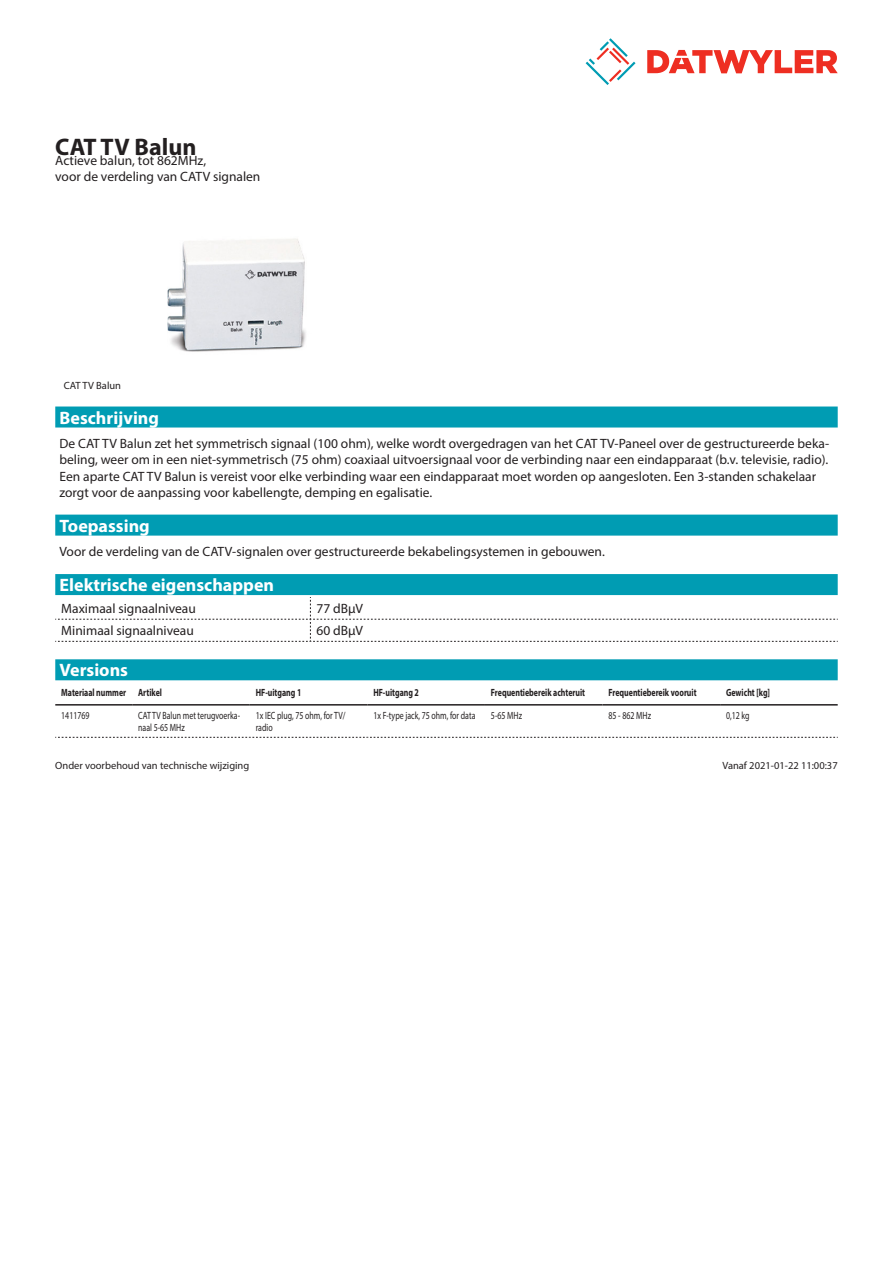
<style>
.page{position:relative;width:893px;height:1263px;background:#fff}
.page>*{position:absolute;margin:0;border:0;box-sizing:border-box;transform-origin:0 0}
.Product_Head{font:700 24px "Myriad Pro";color:#231f20}
.Standard_Head_Proper{font:700 18px "Myriad Pro";color:#fff}
.Standard_text{font:13.5px/16.2px "Myriad Pro";color:#231f20}
.myriad_light_propert{font:13.5px "Myriad Pro";color:#231f20}
.myriadlight{font:10.5px/12.6px "Myriad Pro";color:#231f20;scale:.75 1}
.myriadbold{font:700 10.5px "Myriad Pro";color:#231f20;scale:.75 1}
.Footnote{font:10.5px "Myriad Pro";color:#231f20}
.imagetext{font:10.5px "Myriad Pro";color:#231f20}
</style>
<div class="page">
<svg style="left:586px;top:38px;width:49px;height:47px"></svg>
<svg style="left:647px;top:50px;width:191px;height:23px"></svg>
<img style="left:167px;top:239px;width:139px;height:113px">
<div style="left:55px;top:659px;width:783px;height:21px;background:#009cb3"></div>
<hr style="left:55px;top:704px;width:77px;height:1px;background:#231f20">
<hr style="left:132px;top:704px;width:118px;height:1px;background:#231f20">
<hr style="left:250px;top:704px;width:117px;height:1px;background:#231f20">
<hr style="left:367px;top:704px;width:118px;height:1px;background:#231f20">
<hr style="left:485px;top:704px;width:117px;height:1px;background:#231f20">
<hr style="left:602px;top:704px;width:118px;height:1px;background:#231f20">
<hr style="left:720px;top:704px;width:118px;height:1px;background:#231f20">
<svg style="left:55px;top:737px;width:783px;height:1px"></svg>
<div style="left:55px;top:406px;width:783px;height:21px;background:#009cb3"></div>
<div style="left:55px;top:515px;width:783px;height:21px;background:#009cb3"></div>
<div style="left:55px;top:574px;width:783px;height:21px;background:#009cb3"></div>
<svg style="left:55px;top:597px;width:783px;height:45px"></svg>
<p class="Product_Head" style="left:55px;top:131px;width:143px">CAT TV Balun</p>
<p class="Standard_text" style="left:55px;top:152px;width:207px">Actieve balun, tot 862MHz,<br>voor de verdeling van CATV signalen</p>
<p class="imagetext" style="left:64px;top:379px;width:59px">CAT TV Balun</p>
<p class="Standard_Head_Proper" style="left:60px;top:406px;width:101px">Beschrijving</p>
<p class="Standard_text" style="left:60px;top:435px;width:771px">De CAT TV Balun zet het symmetrisch signaal (100 ohm), welke wordt overgedragen van het CAT TV-Paneel over de gestructureerde beka&shy;beling, weer om in een niet-symmetrisch (75 ohm) coaxiaal uitvoersignaal voor de verbinding naar een eindapparaat (b.v. televisie, radio).<br>Een aparte CAT TV Balun is vereist voor elke verbinding waar een eindapparaat moet worden op aangesloten. Een 3-standen schakelaar zorgt voor de aanpassing voor kabellengte, demping en egalisatie.</p>
<p class="Standard_Head_Proper" style="left:60px;top:514px;width:92px">Toepassing</p>
<p class="Standard_text" style="left:60px;top:543px;width:547px">Voor de verdeling van de CATV-signalen over gestructureerde bekabelingsystemen in gebouwen.</p>
<p class="Standard_Head_Proper" style="left:60px;top:573px;width:216px">Elektrische eigenschappen</p>
<p class="myriad_light_propert" style="left:61px;top:600px;width:136px">Maximaal signaalniveau</p>
<p class="myriad_light_propert" style="left:316px;top:600px;width:48px">77 dBµV</p>
<p class="myriad_light_propert" style="left:61px;top:622px;width:134px">Minimaal signaalniveau</p>
<p class="myriad_light_propert" style="left:316px;top:622px;width:48px">60 dBµV</p>
<p class="Standard_Head_Proper" style="left:60px;top:658px;width:70px">Versions</p>
<p class="myriadbold" style="left:61px;top:686px;width:88px">Materiaal nummer</p>
<p class="myriadbold" style="left:138px;top:686px;width:33px">Artikel</p>
<p class="myriadbold" style="left:256px;top:686px;width:62px">HF-uitgang 1</p>
<p class="myriadbold" style="left:373px;top:686px;width:62px">HF-uitgang 2</p>
<p class="myriadbold" style="left:491px;top:686px;width:127px">Frequentiebereik achteruit</p>
<p class="myriadbold" style="left:608px;top:686px;width:119px">Frequentiebereik vooruit</p>
<p class="myriadbold" style="left:726px;top:686px;width:60px">Gewicht [kg]</p>
<p class="myriadlight" style="left:61px;top:709px;width:39px">1411769</p>
<p class="myriadlight" style="left:138px;top:709px;width:137px">CAT TV Balun met terugvoerka&shy;naal 5-65 MHz</p>
<p class="myriadlight" style="left:256px;top:709px;width:121px">1x IEC plug, 75 ohm, for TV/ radio</p>
<p class="myriadlight" style="left:373px;top:709px;width:138px">1x F-type jack, 75 ohm, for data</p>
<p class="myriadlight" style="left:491px;top:709px;width:43px">5-65 MHz</p>
<p class="myriadlight" style="left:608px;top:709px;width:58px">85 - 862 MHz</p>
<p class="myriadlight" style="left:726px;top:709px;width:33px">0,12 kg</p>
<p class="Footnote" style="left:55px;top:759px;width:196px">Onder voorbehoud van technische wijziging</p>
<p class="Footnote" style="left:722px;top:759px;width:117px">Vanaf 2021-01-22 11:00:37</p>
</div>
